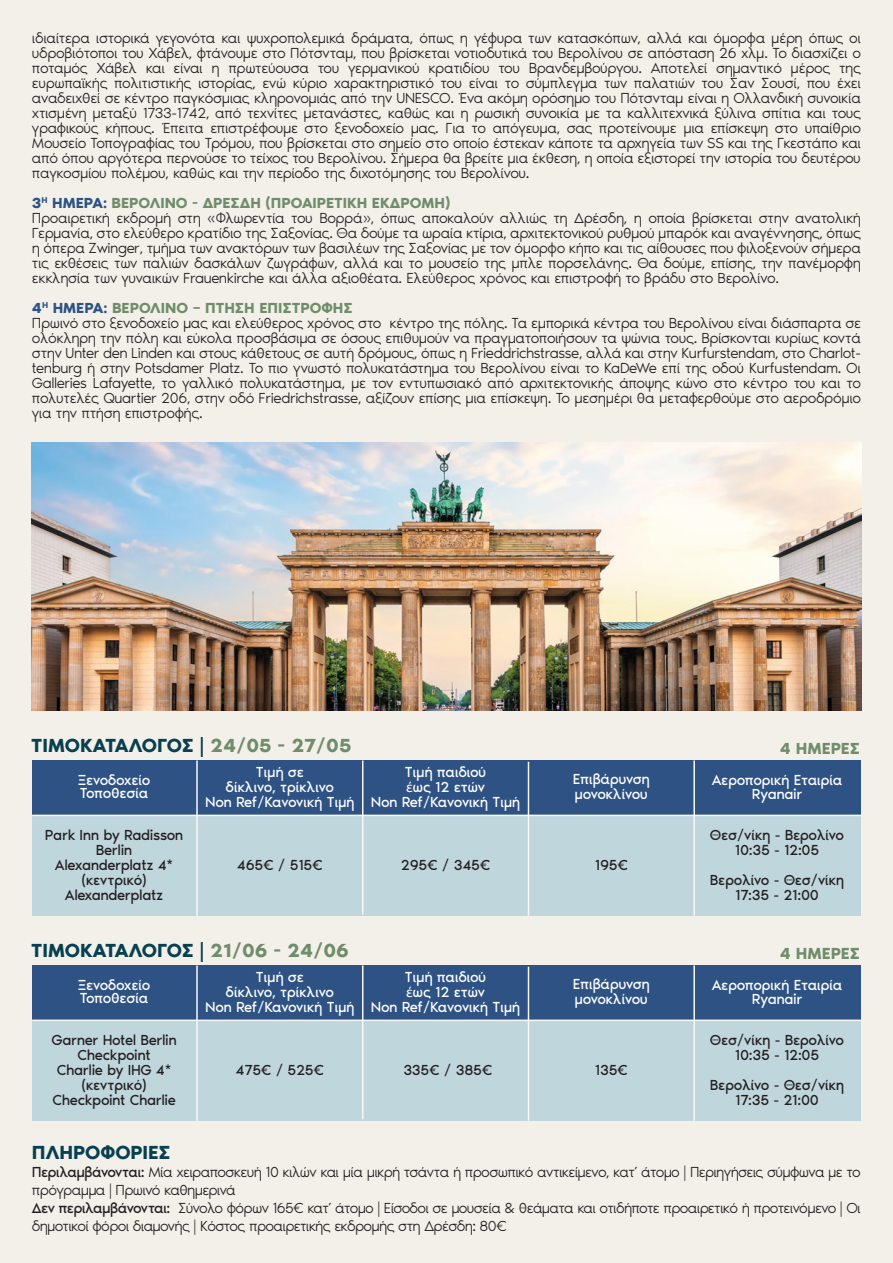
<style>
.page{position:relative;width:893px;height:1263px;background:#f3f0ea}
.page>*{position:absolute;margin:0;border:0;box-sizing:border-box;transform-origin:0 0}
.t1{font:600 19.5px "Noir Pro";color:#074050}
.t2{font:600 16.5px "Noir Pro";color:#708d6b}
.t3{font:300 15px/15px "Noir Pro";letter-spacing:-.03em;color:#231f20}
.t4{font:300 15px/18px "Noir Pro";letter-spacing:-.05em;color:#231f20}
.t5{font:15px/15px "Noir Pro";letter-spacing:-.02em;color:#231f20;text-align:center}
.t6{font:15px/15px "Noir Pro";letter-spacing:-.03em;color:#fff;text-align:center}
.s1{font-weight:600;color:#2e5284}
.s2{font-weight:600;color:#708d6b}
.s3{color:#708d6b}
.s4{font-family:"Myriad Pro"}
.s5{font-weight:400}
</style>
<div class="page">
<div style="left:32px;top:1020px;width:829px;height:101px;background:#c0d6dd"></div>
<div style="left:32px;top:965px;width:829px;height:55px;background:#2e5284"></div>
<hr style="left:196px;top:965px;width:2px;height:156px;background:#f7f8f7">
<hr style="left:362px;top:965px;width:1px;height:154px;background:#f7f8f7">
<hr style="left:528px;top:967px;width:1px;height:154px;background:#f7f8f7">
<hr style="left:693px;top:965px;width:2px;height:156px;background:#f7f8f7">
<hr style="left:32px;top:1019px;width:829px;height:2px;background:#f7f8f7">
<div style="left:32px;top:815px;width:829px;height:101px;background:#c0d6dd"></div>
<div style="left:32px;top:760px;width:829px;height:55px;background:#2e5284"></div>
<hr style="left:196px;top:760px;width:2px;height:156px;background:#f7f8f7">
<hr style="left:362px;top:760px;width:1px;height:154px;background:#f7f8f7">
<hr style="left:528px;top:762px;width:1px;height:154px;background:#f7f8f7">
<hr style="left:693px;top:760px;width:2px;height:156px;background:#f7f8f7">
<hr style="left:32px;top:815px;width:829px;height:1px;background:#f7f8f7">
<img style="left:32px;top:443px;width:829px;height:268px">
<p class="t3" style="left:32px;top:29px;width:831px;text-align:justify">ιδιαίτερα ιστορικά γεγονότα και ψυχροπολεμικά δράματα, όπως η γέφυρα των κατασκόπων, αλλά και όμορφα μέρη όπως οι υδροβιότοποι του Χάβελ, φτάνουμε στο Πότσνταμ, που βρίσκεται νοτιοδυτικά του Βερολίνου σε απόσταση 26 χλμ. Το διασχίζει ο ποταμός Χάβελ και είναι η πρωτεύουσα του γερμανικού κρατιδίου του Βρανδεμβούργου. Αποτελεί σημαντικό μέρος της ευρωπαϊκής πολιτιστικής ιστορίας, ενώ κύριο χαρακτηριστικό του είναι το σύμπλεγμα των παλατιών του Σαν Σουσί, που έχει αναδειχθεί σε κέντρο παγκόσμιας κληρονομιάς από την UNESCO. Ένα ακόμη ορόσημο του Πότσνταμ είναι η Ολλανδική συνοικία χτισμένη μεταξύ 1733-1742, από τεχνίτες μετανάστες, καθώς και η ρωσική συνοικία με τα καλλιτεχνικά ξύλινα σπίτια και τους γραφικούς κήπους. Έπειτα επιστρέφουμε στο ξενοδοχείο μας. Για το απόγευμα, σας προτείνουμε μια επίσκεψη στο υπαίθριο Μουσείο Τοπογραφίας του Τρόμου, που βρίσκεται στο σημείο στο οποίο έστεκαν κάποτε τα αρχηγεία των SS και της Γκεστάπο και από όπου αργότερα περνούσε το τείχος του Βερολίνου. Σήμερα θα βρείτε μια έκθεση, η οποία εξιστορεί την ιστορία του δευτέρου παγκοσμίου πολέμου, καθώς και την περίοδο της διχοτόμησης του Βερολίνου.</p>
<p class="t3" style="left:32px;top:194px;width:831px"><span class="s1">3</span><sup>Η</sup> <span class="s1">ΗΜΕΡΑ:</span> <span class="s2">ΒΕΡΟΛΙΝΟ - ΔΡΕΣΔΗ (ΠΡΟΑΙΡΕΤΙΚΗ ΕΚΔΡΟΜΗ)<br></span>Προαιρετική εκδρομή στη «Φλωρεντία του Βορρά», όπως αποκαλούν αλλιώς τη Δρέσδη, η οποία βρίσκεται στην ανατολική Γερμανία, στο ελεύθερο κρατίδιο της Σαξονίας. Θα δούμε τα ωραία κτίρια, αρχιτεκτονικού ρυθμού μπαρόκ και αναγέννησης, όπως η όπερα Zwinger, τμήμα των ανακτόρων των βασιλέων της Σαξονίας με τον όμορφο κήπο και τις αίθουσες που φιλοξενούν σήμερα τις εκθέσεις των παλιών δασκάλων ζωγράφων, αλλά και το μουσείο της μπλε πορσελάνης. Θα δούμε, επίσης, την πανέμορφη εκκλησία των γυναικών Frauenkirche και άλλα αξιοθέατα. Ελεύθερος χρόνος και επιστροφή το βράδυ στο Βερολίνο.</p>
<p class="t3" style="left:32px;top:299px;width:831px"><span class="s1">4</span><sup>Η</sup> <span class="s1">ΗΜΕΡΑ:</span> <span class="s2">ΒΕΡΟΛΙΝΟ – ΠΤΗΣΗ ΕΠΙΣΤΡΟΦΗΣ<br></span>Πρωινό στο ξενοδοχείο μας και ελεύθερος χρόνος στο κέντρο της πόλης. Τα εμπορικά κέντρα του Βερολίνου είναι διάσπαρτα σε ολόκληρη την πόλη και εύκολα προσβάσιμα σε όσους επιθυμούν να πραγματοποιήσουν τα ψώνια τους. Βρίσκονται κυρίως κοντά στην Unter den Linden και στους κάθετους σε αυτή δρόμους, όπως η Frieddrichstrasse, αλλά και στην Kurfurstendam, στο Charlot&shy;tenburg ή στην Potsdamer Platz. Το πιο γνωστό πολυκατάστημα του Βερολίνου είναι το KaDeWe επί της οδού Kurfustendam. Οι Galleries Lafayette, το γαλλικό πολυκατάστημα, με τον εντυπωσιακό από αρχιτεκτονικής άποψης κώνο στο κέντρο του και το πολυτελές Quartier 206, στην οδό Friedrichstrasse, αξίζουν επίσης μια επίσκεψη. Το μεσημέρι θα μεταφερθούμε στο αεροδρόμιο για την πτήση επιστροφής.</p>
<h1 class="t1" style="left:31px;top:730px;width:322px">ΤΙΜΟΚΑΤΑΛΟΓΟΣ | <span class="s3">24/05 - 27/05</span></h1>
<p class="t2" style="left:780px;top:735px;width:82px">4 ΗΜΕΡΕΣ</p>
<p class="t6" style="left:78px;top:772px;width:74px;line-height:13.5px;text-align:left">Ξενοδοχείο<br>Τοποθεσία</p>
<p class="t5" style="left:45px;top:826px;width:140px">Park Inn by Radisson<br>Berlin<br>Alexanderplatz 4* (κεντρικό)<br>Alexanderplatz</p>
<p class="t6" style="left:205px;top:763px;width:151px">Τιμή σε<br>δίκλινο, τρίκλινο<br>Non Ref/Κανονική Τιμή</p>
<p class="t6" style="left:371px;top:763px;width:151px">Τιμή παιδιού<br><span class="s4">έ</span>ως 12 ετών<br>Non Ref/Κανονική Τιμή</p>
<p class="t6" style="left:573px;top:771px;width:78px;text-align:left">Επιβάρυνση μονοκλίνου</p>
<p class="t5" style="left:237px;top:856px;width:87px">465€ / 515€</p>
<p class="t5" style="left:401px;top:856px;width:91px">295€ / 345€</p>
<p class="t5" style="left:595px;top:856px;width:35px">195€</p>
<p class="t6" style="left:712px;top:772px;width:132px;line-height:13.5px">Αεροπορική Εταιρία<br>Ryanair</p>
<p class="t5" style="left:710px;top:826px;width:136px">Θεσ/νίκη - Βερολίνο<br>10:35 - 12:05</p>
<p class="t5" style="left:710px;top:871px;width:136px">Βερολίνο - Θεσ/νίκη<br>17:35 - 21:00</p>
<h1 class="t1" style="left:31px;top:935px;width:319px">ΤΙΜΟΚΑΤΑΛΟΓΟΣ | <span class="s3">21/06 - 24/06</span></h1>
<p class="t2" style="left:780px;top:940px;width:82px">4 ΗΜΕΡΕΣ</p>
<p class="t6" style="left:78px;top:977px;width:74px;line-height:13.5px;text-align:left">Ξενοδοχείο<br>Τοποθεσία</p>
<p class="t5" style="left:51px;top:1031px;width:127px">Garner Hotel Berlin<br>Checkpoint<br>Charlie by IHG 4* (κεντρικό)<br>Checkpoint Charlie</p>
<p class="t6" style="left:205px;top:968px;width:151px">Τιμή σε<br>δίκλινο, τρίκλινο<br>Non Ref/Κανονική Τιμή</p>
<p class="t6" style="left:371px;top:968px;width:151px">Τιμή παιδιού<br><span class="s4">έ</span>ως 12 ετών<br>Non Ref/Κανονική Τιμή</p>
<p class="t6" style="left:573px;top:976px;width:78px;text-align:left">Επιβάρυνση μονοκλίνου</p>
<p class="t5" style="left:236px;top:1061px;width:90px">475€ / 525€</p>
<p class="t5" style="left:403px;top:1061px;width:90px">335€ / 385€</p>
<p class="t5" style="left:595px;top:1061px;width:34px">135€</p>
<p class="t6" style="left:712px;top:977px;width:132px;line-height:13.5px">Αεροπορική Εταιρία<br>Ryanair</p>
<p class="t5" style="left:710px;top:1031px;width:136px">Θεσ/νίκη - Βερολίνο<br>10:35 - 12:05</p>
<p class="t5" style="left:710px;top:1076px;width:136px">Βερολίνο - Θεσ/νίκη<br>17:35 - 21:00</p>
<h1 class="t1" style="left:32px;top:1137px;width:140px">ΠΛΗΡΟΦΟΡΙΕΣ</h1>
<p class="t4" style="left:32px;top:1162px;width:830px"><span class="s5">Περιλαμβάνονται:</span> Μία χειραποσκευή 10 κιλών και μία μικρή τσάντα ή προσωπικό αντικείμενο, κατ’ άτομο | Περιηγήσεις σύμφωνα με το πρόγραμμα | Πρωινό καθημερινά<br><span class="s5">Δεν περιλαμβάνονται:</span> Σύνολο φόρων 165€ κατ’ άτομο | Είσοδοι σε μουσεία &amp; θεάματα και οτιδήποτε προαιρετικό ή προτεινόμενο | Οι δημοτικοί φόροι διαμονής | Κόστος προαιρετικής εκδρομής στη Δρέσδη: 80€</p>
</div>
